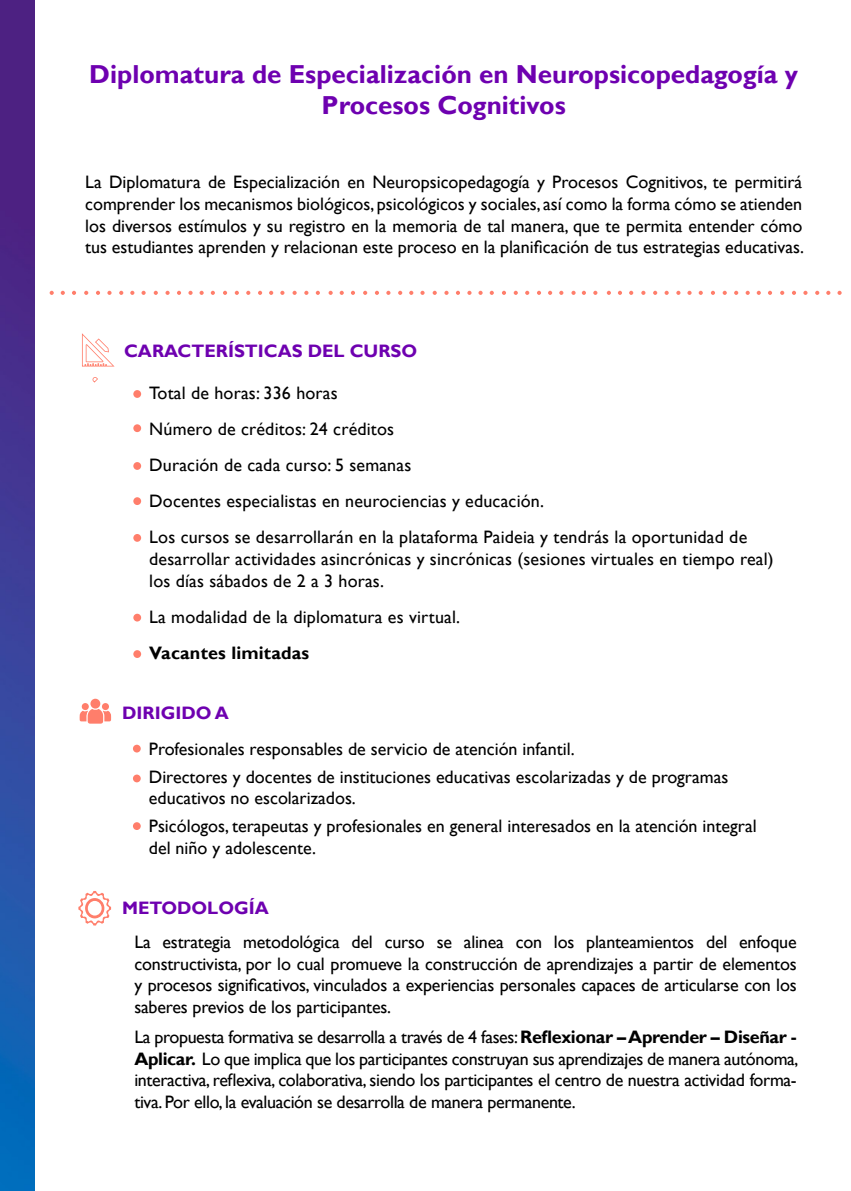
<style>
.page{position:relative;width:851px;height:1191px;background:#fff}
.page>*{position:absolute;margin:0;border:0;box-sizing:border-box;transform-origin:0 0}
.t1{font:700 26px/31.2px "Gill Sans";color:#6e00b0;text-align:center}
.t2{font:18px/21.6px "Gill Sans";color:#000}
.t3{font:700 18px "Gill Sans";color:#6e00b0}
.t4{font:700 18px "Gill Sans";letter-spacing:.01em;color:#000}
.s1{font-weight:700}
</style>
<div class="page">
<img style="left:0;top:0;width:34px;height:1191px">
<div style="left:133px;top:744px;width:8px;height:8px;background:#ff7e6b;border-radius:50%"></div>
<div style="left:133px;top:390px;width:8px;height:8px;background:#ff7e6b;border-radius:50%"></div>
<div style="left:133px;top:774px;width:8px;height:8px;background:#ff7e6b;border-radius:50%"></div>
<div style="left:133px;top:497px;width:8px;height:8px;background:#ff7e6b;border-radius:50%"></div>
<div style="left:133px;top:534px;width:8px;height:8px;background:#ff7e6b;border-radius:50%"></div>
<div style="left:133px;top:614px;width:8px;height:7px;background:#ff7e6b;border-radius:50%"></div>
<div style="left:133px;top:650px;width:8px;height:8px;background:#ff7e6b;border-radius:50%"></div>
<div style="left:133px;top:462px;width:8px;height:8px;background:#ff7e6b;border-radius:50%"></div>
<div style="left:133px;top:424px;width:8px;height:8px;background:#ff7e6b;border-radius:50%"></div>
<div style="left:133px;top:822px;width:8px;height:8px;background:#ff7e6b;border-radius:50%"></div>
<div style="left:90px;top:698px;width:10px;height:10px;background:#ff7e6b;border-radius:50%"></div>
<svg style="left:80px;top:709px;width:31px;height:14px"></svg>
<div style="left:102px;top:703px;width:7px;height:7px;background:#ff7e6b;border-radius:50%"></div>
<div style="left:82px;top:703px;width:7px;height:7px;background:#ff7e6b;border-radius:50%"></div>
<svg style="left:78px;top:891px;width:33px;height:34px"></svg>
<svg style="left:92px;top:377px;width:6px;height:5px"></svg>
<svg style="left:82px;top:333px;width:32px;height:33px"></svg>
<svg style="left:50px;top:291px;width:4px;height:4px"></svg>
<svg style="left:328px;top:291px;width:4px;height:4px"></svg>
<svg style="left:606px;top:291px;width:5px;height:4px"></svg>
<svg style="left:188px;top:291px;width:4px;height:4px"></svg>
<svg style="left:467px;top:291px;width:4px;height:4px"></svg>
<svg style="left:745px;top:291px;width:4px;height:4px"></svg>
<svg style="left:119px;top:291px;width:4px;height:4px"></svg>
<svg style="left:398px;top:291px;width:4px;height:4px"></svg>
<svg style="left:676px;top:291px;width:4px;height:4px"></svg>
<svg style="left:258px;top:291px;width:4px;height:4px"></svg>
<svg style="left:537px;top:291px;width:4px;height:4px"></svg>
<svg style="left:815px;top:291px;width:4px;height:4px"></svg>
<svg style="left:84px;top:291px;width:4px;height:4px"></svg>
<svg style="left:363px;top:291px;width:4px;height:4px"></svg>
<svg style="left:641px;top:291px;width:4px;height:4px"></svg>
<svg style="left:223px;top:291px;width:4px;height:4px"></svg>
<svg style="left:502px;top:291px;width:4px;height:4px"></svg>
<svg style="left:780px;top:291px;width:4px;height:4px"></svg>
<svg style="left:154px;top:291px;width:4px;height:4px"></svg>
<svg style="left:432px;top:291px;width:4px;height:4px"></svg>
<svg style="left:711px;top:291px;width:4px;height:4px"></svg>
<svg style="left:292px;top:291px;width:4px;height:4px"></svg>
<svg style="left:571px;top:291px;width:4px;height:4px"></svg>
<svg style="left:61px;top:291px;width:4px;height:4px"></svg>
<svg style="left:339px;top:291px;width:5px;height:4px"></svg>
<svg style="left:618px;top:291px;width:4px;height:4px"></svg>
<svg style="left:199px;top:291px;width:5px;height:4px"></svg>
<svg style="left:478px;top:291px;width:4px;height:4px"></svg>
<svg style="left:756px;top:291px;width:4px;height:4px"></svg>
<svg style="left:130px;top:291px;width:4px;height:4px"></svg>
<svg style="left:409px;top:291px;width:4px;height:4px"></svg>
<svg style="left:687px;top:291px;width:4px;height:4px"></svg>
<svg style="left:269px;top:291px;width:4px;height:4px"></svg>
<svg style="left:548px;top:291px;width:4px;height:4px"></svg>
<svg style="left:826px;top:291px;width:4px;height:4px"></svg>
<svg style="left:96px;top:291px;width:4px;height:4px"></svg>
<svg style="left:375px;top:291px;width:4px;height:4px"></svg>
<svg style="left:653px;top:291px;width:4px;height:4px"></svg>
<svg style="left:235px;top:291px;width:4px;height:4px"></svg>
<svg style="left:513px;top:291px;width:4px;height:4px"></svg>
<svg style="left:792px;top:291px;width:4px;height:4px"></svg>
<svg style="left:165px;top:291px;width:5px;height:4px"></svg>
<svg style="left:444px;top:291px;width:4px;height:4px"></svg>
<svg style="left:722px;top:291px;width:4px;height:4px"></svg>
<svg style="left:304px;top:291px;width:4px;height:4px"></svg>
<svg style="left:581px;top:291px;width:5px;height:4px"></svg>
<svg style="left:72px;top:291px;width:4px;height:4px"></svg>
<svg style="left:351px;top:291px;width:4px;height:4px"></svg>
<svg style="left:629px;top:291px;width:4px;height:4px"></svg>
<svg style="left:211px;top:291px;width:4px;height:4px"></svg>
<svg style="left:489px;top:291px;width:5px;height:4px"></svg>
<svg style="left:768px;top:291px;width:4px;height:4px"></svg>
<svg style="left:141px;top:291px;width:5px;height:4px"></svg>
<svg style="left:420px;top:291px;width:4px;height:4px"></svg>
<svg style="left:698px;top:291px;width:4px;height:4px"></svg>
<svg style="left:280px;top:291px;width:4px;height:4px"></svg>
<svg style="left:559px;top:291px;width:4px;height:4px"></svg>
<svg style="left:837px;top:291px;width:4px;height:4px"></svg>
<svg style="left:107px;top:291px;width:4px;height:4px"></svg>
<svg style="left:386px;top:291px;width:4px;height:4px"></svg>
<svg style="left:664px;top:291px;width:4px;height:4px"></svg>
<svg style="left:246px;top:291px;width:4px;height:4px"></svg>
<svg style="left:525px;top:291px;width:4px;height:4px"></svg>
<svg style="left:803px;top:291px;width:4px;height:4px"></svg>
<svg style="left:177px;top:291px;width:4px;height:4px"></svg>
<svg style="left:456px;top:291px;width:4px;height:4px"></svg>
<svg style="left:734px;top:291px;width:4px;height:4px"></svg>
<svg style="left:316px;top:291px;width:4px;height:4px"></svg>
<svg style="left:593px;top:291px;width:4px;height:4px"></svg>
<h1 class="t1" style="left:89px;top:60px;width:710px">Diplomatura de Especialización en Neuropsicopedagogía y<br>Procesos Cognitivos</h1>
<p class="t2" style="left:85px;top:172px;width:720px;text-align:justify">La Diplomatura de Especialización en Neuropsicopedagogía y Procesos Cognitivos, te permitirá comprender los mecanismos biológicos, psicológicos y sociales, así como la forma cómo se atienden los diversos estímulos y su registro en la memoria de tal manera, que te permita entender cómo tus estudiantes aprenden y relacionan este proceso en la planificación de tus estrategias educativas.</p>
<p class="t3" style="left:124px;top:340px;width:294px">CARACTERÍSTICAS DEL CURSO</p>
<p class="t2" style="left:149px;top:376px;width:599px;line-height:36px">Total de horas: 336 horas<br>Número de créditos: 24 créditos<br>Duración de cada curso: 5 semanas<br>Docentes especialistas en neurociencias y educación.<br>Los cursos se desarrollarán en la plataforma Paideia y tendrás la oportunidad de</p>
<p class="t2" style="left:149px;top:548px;width:626px">desarrollar actividades asincrónicas y sincrónicas (sesiones virtuales en tiempo real) los días sábados de 2 a 3 horas.</p>
<p class="t2" style="left:149px;top:606px;width:312px">La modalidad de la diplomatura es virtual.</p>
<p class="t4" style="left:149px;top:642px;width:161px">Vacantes limitadas</p>
<p class="t3" style="left:122px;top:702px;width:108px">DIRIGIDO A</p>
<p class="t2" style="left:149px;top:735px;width:581px;line-height:28px">Profesionales responsables de servicio de atención infantil.<br>Directores y docentes de instituciones educativas escolarizadas y de programas</p>
<p class="t2" style="left:149px;top:784px;width:609px;line-height:28px">educativos no escolarizados.<br>Psicólogos, terapeutas y profesionales en general interesados en la atención integral</p>
<p class="t2" style="left:149px;top:837px;width:169px">del niño y adolescente.</p>
<p class="t3" style="left:122px;top:896px;width:148px">METODOLOGÍA</p>
<p class="t2" style="left:134px;top:931px;width:663px;text-align:justify">La estrategia metodológica del curso se alinea con los planteamientos del enfoque constructivista, por lo cual promueve la construcción de aprendizajes a partir de elementos y procesos significativos, vinculados a experiencias personales capaces de articularse con los saberes previos de los participantes.</p>
<p class="t2" style="left:134px;top:1026px;width:665px;text-align:justify">La propuesta formativa se desarrolla a través de 4 fases: <span class="s1">Reflexionar – Aprender – Diseñar - Aplicar.</span> Lo que implica que los participantes construyan sus aprendizajes de manera autónoma, interactiva, reflexiva, colaborativa, siendo los participantes el centro de nuestra actividad forma&shy;tiva. Por ello, la evaluación se desarrolla de manera permanente.</p>
</div>
